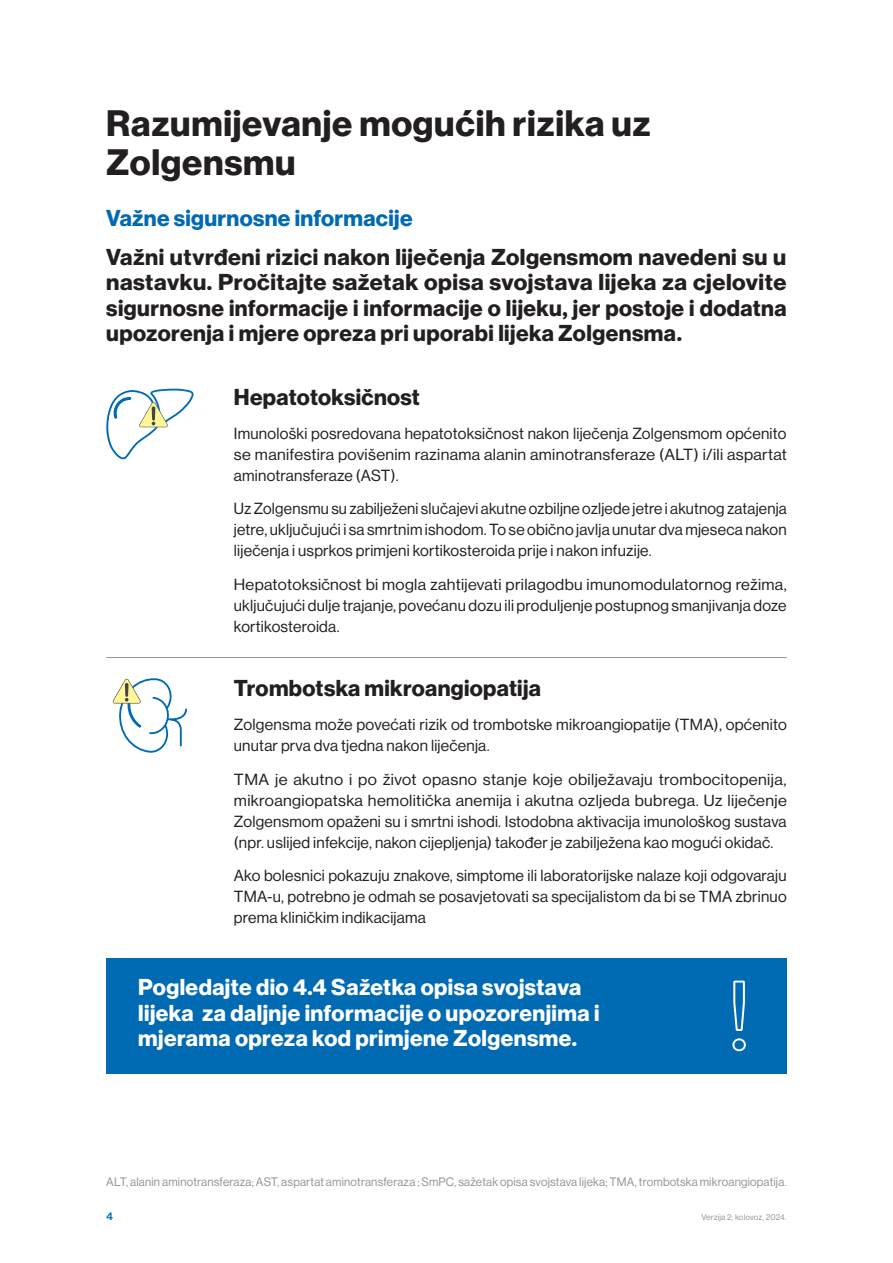
<style>
.page{position:relative;width:893px;height:1263px;background:#fff}
.page>*{position:absolute;margin:0;border:0;box-sizing:border-box;transform-origin:0 0}
.t1{font:700 36px/39px "Volta Modern Display 75";letter-spacing:.02em;color:#231f20}
.t2{font:700 22.5px/25.5px "Volta Modern Display 75";letter-spacing:.015em;color:#231f20;text-align:justify}
.t3{font:700 22.5px/25.5px "Volta Modern Display 75";letter-spacing:.02em;color:#fff}
.t4{font:700 22.5px "Volta Modern Display 75";letter-spacing:.015em;color:#006ab2}
.t5{font:15.75px/21px "Volta Modern Display 55 Roman";letter-spacing:.015em;color:#231f20;text-align:justify}
.t6{font:15.75px/21px "Volta Modern Display 55 Roman";letter-spacing:.015em;color:#231f20;text-align:justify;scale:1.05 1}
.t7{font:12px "Volta Modern Display 55 Roman";letter-spacing:.02em;color:#939598}
.t8{font:500 10.5px "Volta Modern Display 65";color:#006ab2}
.t9{font:8.25px "Volta Modern Display 55 Roman";letter-spacing:.02em;color:#939598}
</style>
<div class="page">
<div style="left:106px;top:958px;width:681px;height:115px;background:#006ab2"></div>
<svg style="left:732px;top:980px;width:14px;height:71px"></svg>
<hr style="left:106px;top:657px;width:681px;height:1px;background:#939598">
<svg style="left:106px;top:389px;width:88px;height:70px"></svg>
<svg style="left:113px;top:678px;width:74px;height:75px"></svg>
<h1 class="t1" style="left:106px;top:105px;width:546px">Razumijevanje mogućih rizika uz<br>Zolgensmu</h1>
<h2 class="t4" style="left:106px;top:205px;width:308px">Važne sigurnosne informacije</h2>
<p class="t2" style="left:106px;top:244px;width:682px">Važni utvrđeni rizici nakon liječenja Zolgensmom navedeni su u nastavku. Pročitajte sažetak opisa svojstava lijeka za cjelovite sigurnosne informacije i informacije o lijeku, jer postoje i dodatna upozorenja i mjere opreza pri uporabi lijeka Zolgensma.</p>
<h2 class="t2" style="left:234px;top:385px;width:187px">Hepatotoksičnost</h2>
<p class="t5" style="left:234px;top:422px;width:555px">Imunološki posredovana hepatotoksičnost nakon liječenja Zolgensmom općenito se manifestira povišenim razinama alanin aminotransferaze (ALT) i/ili aspartat aminotransferaze (AST).</p>
<p class="t5" style="left:234px;top:498px;width:554px">Uz Zolgensmu su zabilježeni slučajevi akutne ozbiljne ozljede jetre i akutnog zatajenja jetre, uključujući i sa smrtnim ishodom. To se obično javlja unutar dva mjeseca nakon liječenja i usprkos primjeni kortikosteroida prije i nakon infuzije.</p>
<p class="t6" style="left:234px;top:574px;width:528px">Hepatotoksičnost bi mogla zahtijevati prilagodbu imunomodulatornog režima, uključujući dulje trajanje, povećanu dozu ili produljenje postupnog smanjivanja doze kortikosteroida.</p>
<h2 class="t2" style="left:234px;top:676px;width:309px">Trombotska mikroangiopatija</h2>
<p class="t5" style="left:234px;top:714px;width:555px">Zolgensma može povećati rizik od trombotske mikroangiopatije (TMA), općenito unutar prva dva tjedna nakon liječenja.</p>
<p class="t6" style="left:234px;top:768px;width:528px">TMA je akutno i po život opasno stanje koje obilježavaju trombocitopenija, mikroangiopatska hemolitička anemija i akutna ozljeda bubrega. Uz liječenje Zolgensmom opaženi su i smrtni ishodi. Istodobna aktivacija imunološkog sustava (npr. uslijed infekcije, nakon cijepljenja) također je zabilježena kao mogući okidač.</p>
<p class="t5" style="left:234px;top:865px;width:554px">Ako bolesnici pokazuju znakove, simptome ili laboratorijske nalaze koji odgovaraju TMA-u, potrebno je odmah se posavjetovati sa specijalistom da bi se TMA zbrinuo prema kliničkim indikacijama</p>
<h2 class="t3" style="left:138px;top:975px;width:463px">Pogledajte dio 4.4 Sažetka opisa svojstava lijeka za daljnje informacije o upozorenjima i mjerama opreza kod primjene Zolgensme.</h2>
<p class="t7" style="left:106px;top:1175px;width:682px">ALT, alanin aminotransferaza; AST, aspartat aminotransferaza ; SmPC, sažetak opisa svojstava lijeka; TMA, trombotska mikroangiopatija.</p>
<p class="t8" style="left:106px;top:1211px;width:8px">4</p>
<p class="t9" style="left:701px;top:1213px;width:87px">Verzija 2; kolovoz, 2024.</p>
</div>
